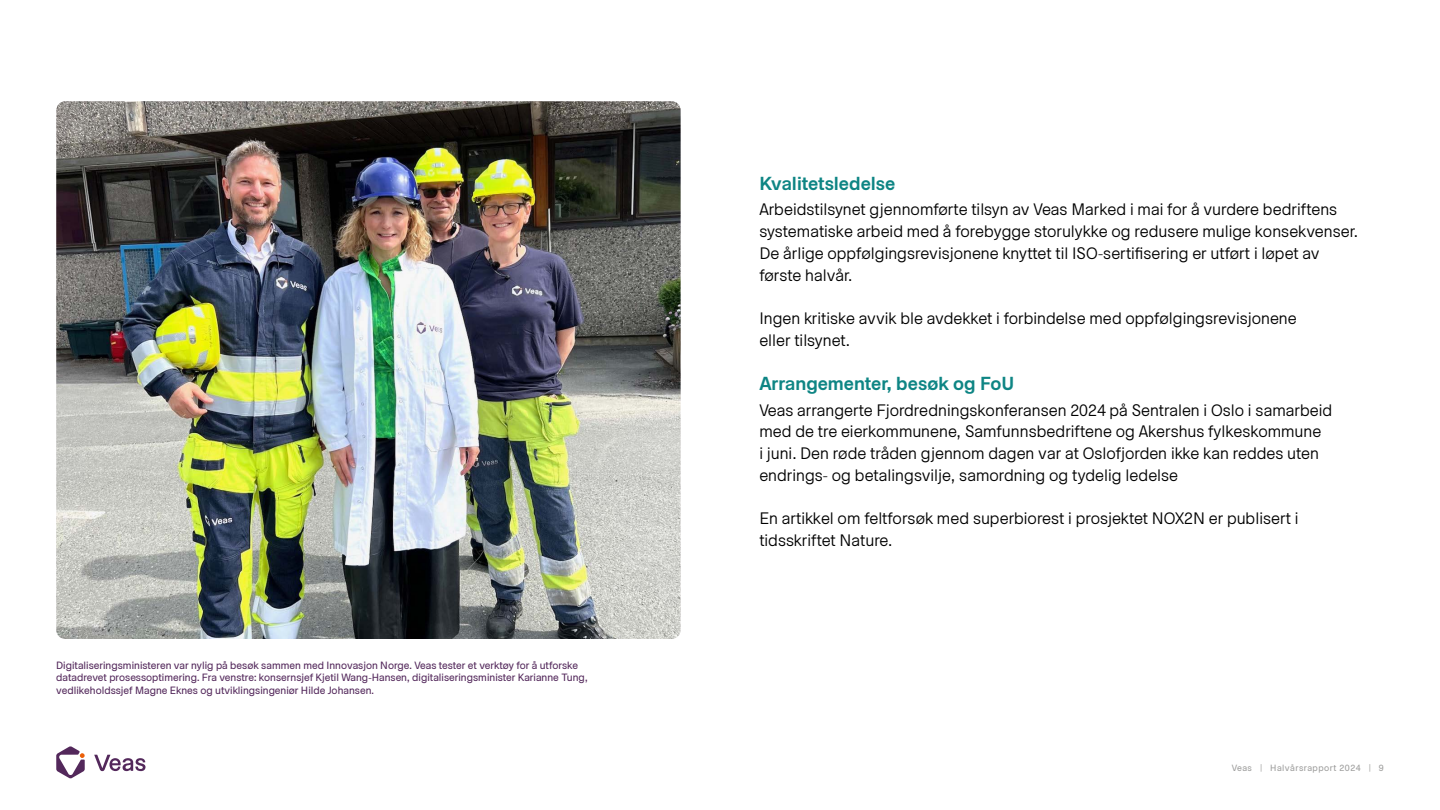
<style>
.page{position:relative;width:1440px;height:810px;background:#fff}
.page>*{position:absolute;margin:0;border:0;box-sizing:border-box;transform-origin:0 0}
.t1{font:600 18.75px "Arco Perpetuo Pro";color:#0e8584}
.t2{font:300 16.5px/21.8px "Arco Perpetuo Pro";color:#000}
.t3{font:10.5px/12.6px "Arco Perpetuo Pro";color:#53285b}
.t4{font:9px "Arco Perpetuo Pro";letter-spacing:.05em;color:#9d9d9c}
</style>
<div class="page">
<svg style="left:94px;top:755px;width:52px;height:16px"></svg>
<svg style="left:56px;top:746px;width:29px;height:32px"></svg>
<img style="left:56px;top:101px;width:625px;height:538px">
<p class="t3" style="left:56px;top:659px;width:533px">Digitaliseringsministeren var nylig på besøk sammen med Innovasjon Norge. Veas tester et verktøy for å utforske datadrevet prosessoptimering. Fra venstre: konsernsjef Kjetil Wang-Hansen, digitaliseringsminister Karianne Tung, vedlikeholdssjef Magne Eknes og utviklingsingeniør Hilde Johansen.</p>
<p class="t1" style="left:759px;top:174px;width:138px">Kvalitetsledelse</p>
<p class="t2" style="left:759px;top:199px;width:600px">Arbeidstilsynet gjennomførte tilsyn av Veas Marked i mai for å vurdere bedriftens systematiske arbeid med å forebygge storulykke og redusere mulige konsekvenser.<br>De årlige oppfølgingsrevisjonene knyttet til ISO-sertifisering er utført i løpet av første halvår.</p>
<p class="t2" style="left:759px;top:308px;width:539px">Ingen kritiske avvik ble avdekket i forbindelse med oppfølgingsrevisjonene eller tilsynet.</p>
<p class="t1" style="left:759px;top:374px;width:256px">Arrangementer, besøk og FoU</p>
<p class="t2" style="left:759px;top:400px;width:574px">Veas arrangerte Fjordredningskonferansen 2024 på Sentralen i Oslo i samarbeid med de tre eierkommunene, Samfunnsbedriftene og Akershus fylkeskommune<br>i juni. Den røde tråden gjennom dagen var at Oslofjorden ikke kan reddes uten endrings- og betalingsvilje, samordning og tydelig ledelse</p>
<p class="t2" style="left:759px;top:508px;width:541px">En artikkel om feltforsøk med superbiorest i prosjektet NOX2N er publisert i tidsskriftet Nature.</p>
<p class="t4" style="left:1232px;top:763px;width:153px">Veas | Halvårsrapport 2024 | 9</p>
</div>
